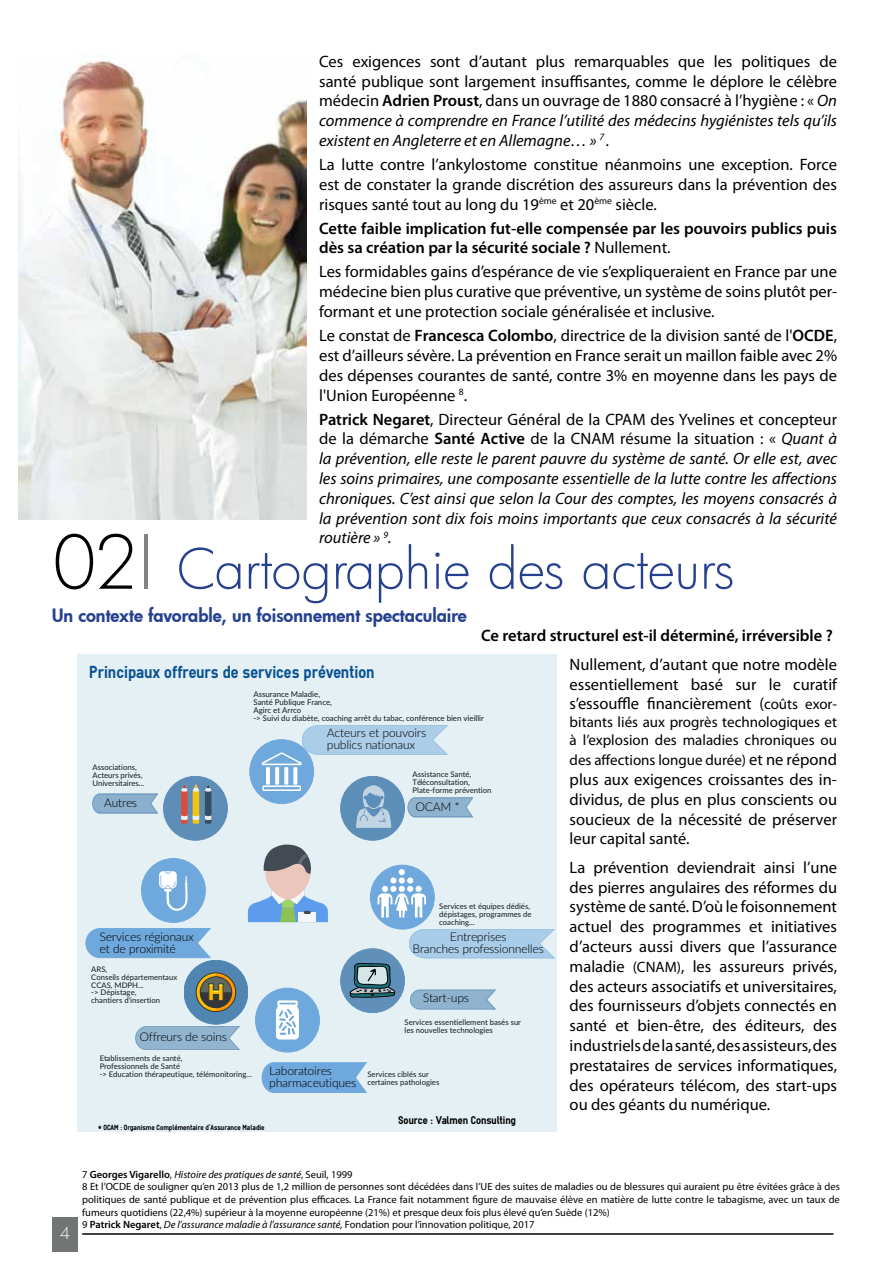
<style>
.page{position:relative;width:893px;height:1263px;background:#fff}
.page>*{position:absolute;margin:0;border:0;box-sizing:border-box;transform-origin:0 0}
.t1{font:300 54px "Futura";letter-spacing:-.005em;color:#25408f}
.t2{font:800 18px "Futura";color:#25408f}
.t3{font:700 16.95px "CABND Web";color:#0b5394}
.t4{font:16.5px/19.8px "Myriad Pro";color:#000;text-align:justify}
.t5{font:italic 16.5px/19.8px "Myriad Pro";color:#000;text-align:justify}
.t6{font:600 16.5px/19.8px "Myriad Pro";color:#000}
.t7{font:300 16.5px "Futura";color:#fff}
.t8{font:15px/18px "Myriad Pro";color:#000}
.t9{font:100 11.85px/11.9px "Lato";color:#000}
.t10{font:700 10.95px "CABND Web";color:#000}
.t11{font:10.5px/12.6px "Myriad Pro";color:#000}
.t12{font:500 7.8px/7.8px "Lato";color:#000}
.t13{font:500 7.65px/7.6px "Lato";color:#000}
.t14{font:700 7.2px "CABND Web";color:#000}
.s1{font-weight:600}
.s2{font-style:italic}
.s3{font-weight:400}
.s4{font-weight:600;font-style:normal}
.s5{font-style:normal}
.s6{font-size:72px;color:#000}
.s7{font-size:72px;color:#848484}
.s8{font-size:15px}
.s9{font-size:16.5px}
</style>
<div class="page">
<hr style="left:82px;top:1233px;width:751px;height:2px;background:#000">
<div style="left:52px;top:1217px;width:26px;height:34px;background:#717576"></div>
<div style="left:77px;top:654px;width:480px;height:478px;background:#e4f0f4"></div>
<div style="left:250px;top:739px;width:64px;height:65px;background:#6fa8dc;border:1px solid #6fa8dc;border-radius:50%"></div>
<div style="left:341px;top:776px;width:64px;height:64px;background:#5d8eb8;border:1px solid #0b5394;border-radius:50%"></div>
<div style="left:163px;top:776px;width:64px;height:64px;background:#5d8eb8;border:1px solid #0b5394;border-radius:50%"></div>
<div style="left:141px;top:858px;width:65px;height:65px;background:#6fa8dc;border:1px solid #6fa8dc;border-radius:50%"></div>
<div style="left:184px;top:960px;width:64px;height:64px;background:#5085b2;border:1px solid #0b5394;border-radius:50%"></div>
<div style="left:255px;top:988px;width:65px;height:64px;background:#6fa8dc;border:1px solid #6fa8dc;border-radius:50%"></div>
<div style="left:341px;top:949px;width:64px;height:64px;background:#6090b9;border:1px solid #0b5394;border-radius:50%"></div>
<div style="left:370px;top:865px;width:64px;height:64px;background:#6fa8dc;border:1px solid #6fa8dc;border-radius:50%"></div>
<svg style="left:409px;top:929px;width:145px;height:29px;background:#abcde8"></svg>
<svg style="left:410px;top:990px;width:85px;height:19px;background:#91b4cf"></svg>
<svg style="left:261px;top:1062px;width:106px;height:31px;background:#79aede"></svg>
<svg style="left:136px;top:1026px;width:104px;height:24px;background:#94b6d0"></svg>
<svg style="left:85px;top:928px;width:126px;height:30px;background:#78addd"></svg>
<svg style="left:93px;top:794px;width:65px;height:19px"></svg>
<svg style="left:276px;top:1000px;width:23px;height:39px"></svg>
<svg style="left:196px;top:973px;width:40px;height:39px"></svg>
<div style="left:196px;top:972px;width:40px;height:40px;border:1px solid #33363a;border-radius:50%"></div>
<svg style="left:200px;top:973px;width:36px;height:39px"></svg>
<svg style="left:349px;top:963px;width:46px;height:35px"></svg>
<svg style="left:378px;top:869px;width:48px;height:48px"></svg>
<svg style="left:159px;top:871px;width:29px;height:40px"></svg>
<svg style="left:205px;top:784px;width:6px;height:40px"></svg>
<svg style="left:181px;top:784px;width:18px;height:40px"></svg>
<div style="left:265px;top:851px;width:45px;height:48px;background:#eac6bb;border-radius:22px"></div>
<svg style="left:263px;top:844px;width:48px;height:31px"></svg>
<svg style="left:248px;top:888px;width:80px;height:34px"></svg>
<svg style="left:262px;top:725px;width:211px;height:103px"></svg>
<img style="left:18px;top:57px;width:288px;height:462px">
<p class="t4" style="left:319px;top:51px;width:519px">Ces exigences sont d’autant plus remarquables que les politiques de santé publique sont largement insuffisantes, comme le déplore le célèbre médecin <span class="s1">Adrien Proust</span>, dans un ouvrage de 1880 consacré à l’hygiène : « <span class="s2">On commence à comprendre en France l’utilité des médecins hygiénistes tels qu’ils existent en Angleterre et en Allemagne… »</span> <sup>7</sup> <span class="s2">.</span></p>
<p class="t4" style="left:319px;top:154px;width:519px">La lutte contre l’ankylostome constitue néanmoins une exception. Force est de constater la grande discrétion des assureurs dans la prévention des risques santé tout au long du 19<sup>ème</sup> et 20<sup>ème</sup> siècle.</p>
<p class="t6" style="left:319px;top:218px;width:519px">Cette faible implication fut-elle compensée par les pouvoirs publics puis dès sa création par la sécurité sociale ? <span class="s3">Nullement.</span></p>
<p class="t4" style="left:319px;top:262px;width:519px">Les formidables gains d’espérance de vie s’expliqueraient en France par une médecine bien plus curative que préventive, un système de soins plutôt per&shy;formant et une protection sociale généralisée et inclusive.</p>
<p class="t4" style="left:319px;top:325px;width:519px">Le constat de <span class="s1">Francesca Colombo</span>, directrice de la division santé de l'<span class="s1">OCDE</span>, est d’ailleurs sévère. La prévention en France serait un maillon faible avec 2% des dépenses courantes de santé, contre 3% en moyenne dans les pays de l'Union Européenne <sup>8</sup>.</p>
<p class="t5" style="left:319px;top:409px;width:519px"><span class="s4">Patrick Negaret</span><span class="s5">, Directeur Général de la CPAM des Yvelines et concepteur de la démarche</span> <span class="s4">Santé Active</span> <span class="s5">de la CNAM résume la situation : «</span> Quant à la prévention, elle reste le parent pauvre du système de santé. Or elle est, avec les soins primaires, une composante essentielle de la lutte contre les affections chroniques. C’est ainsi que selon la Cour des comptes, les moyens consacrés à la prévention sont dix fois moins importants que ceux consacrés à la sécurité routière » <sup>9</sup>.</p>
<h1 class="t1" style="left:52px;top:533px;width:684px"><span class="s6">02</span><span class="s7">I</span> Cartographie des acteurs</h1>
<p class="t2" style="left:52px;top:603px;width:417px">Un contexte favorable, un foisonnement spectaculaire</p>
<p class="t4" style="left:570px;top:654px;width:269px">Nullement, d’autant que notre modèle essentiellement basé sur le curatif s’essouffle financièrement (<span class="s8">coûts exor-</span></p>
<p class="t8" style="left:570px;top:713px;width:269px">bitants liés aux progrès technologiques et à l’explosion des maladies chroniques ou</p>
<p class="t8" style="left:570px;top:751px;width:269px">des affections longue durée) <span class="s9">et ne répond</span></p>
<p class="t4" style="left:570px;top:769px;width:269px">plus aux exigences croissantes des in&shy;dividus, de plus en plus conscients ou soucieux de la nécessité de préserver leur capital santé.</p>
<p class="t4" style="left:570px;top:857px;width:269px">La prévention deviendrait ainsi l’une des pierres angulaires des réformes du système de santé. D’où le foisonnement actuel des programmes et initiatives d’acteurs aussi divers que l’assurance maladie <span class="s8">(CNAM)</span>, les assureurs privés, des acteurs associatifs et universitaires, des fournisseurs d’objets connectés en santé et bien-être, des éditeurs, des industriels de la santé, des assisteurs, des prestataires de services informatiques, des opérateurs télécom, des start-ups ou des géants du numérique.</p>
<p class="t6" style="left:481px;top:626px;width:353px">Ce retard structurel est-il déterminé, irréversible ?</p>
<p class="t3" style="left:89px;top:662px;width:287px">Principaux offreurs de services prŽvention</p>
<p class="t12" style="left:253px;top:690px;width:232px">Assurance Maladie,<br>Santé Publique France,<br>Agirc et Arrco<br>-&gt; Suivi du diabète, coaching arrêt du tabac, conférence bien vieillir</p>
<p class="t9" style="left:327px;top:726px;width:101px">Acteurs et pouvoirs publics nationaux</p>
<p class="t13" style="left:93px;top:763px;width:53px">Associations,<br>Acteurs privés,<br>Universitaires...</p>
<p class="t13" style="left:413px;top:770px;width:80px">Assistance Santé,<br>Téléconsultation,<br>Plate-forme prévention</p>
<p class="t9" style="left:104px;top:796px;width:34px">Autres</p>
<p class="t9" style="left:415px;top:800px;width:46px">OCAM *</p>
<p class="t13" style="left:439px;top:902px;width:94px">Services et équipes dédiés, dépistages, programmes de coaching…</p>
<p class="t9" style="left:100px;top:930px;width:96px">Services régionaux et de proximité</p>
<p class="t9" style="left:413px;top:930px;width:133px;text-align:center">Entreprises<br>Branches professionnelles</p>
<p class="t13" style="left:91px;top:965px;width:88px">ARS,<br>Conseils départementaux<br>CCAS, MDPH...<br>-&gt; Dépistage,<br>chantiers d'insertion</p>
<p class="t9" style="left:423px;top:991px;width:48px">Start-ups</p>
<p class="t13" style="left:405px;top:1018px;width:118px">Services essentiellement basés sur les nouvelles technologies</p>
<p class="t9" style="left:140px;top:1030px;width:89px">Offreurs de soins</p>
<p class="t13" style="left:100px;top:1054px;width:154px">Etablissements de santé,<br>Professionnels de Santé<br>-&gt; Education thérapeutique, télémonitoring...</p>
<p class="t9" style="left:269px;top:1064px;width:88px">Laboratoires pharmaceutiques</p>
<p class="t13" style="left:367px;top:1070px;width:73px">Services ciblés sur certaines pathologies</p>
<p class="t14" style="left:98px;top:1123px;width:168px">* OCAM : Organisme ComplŽmentaire d'Assurance Maladie</p>
<p class="t10" style="left:398px;top:1113px;width:119px">Source : Valmen Consulting</p>
<p class="t7" style="left:60px;top:1222px;width:12px">4</p>
<p class="t11" style="left:82px;top:1168px;width:759px">7 <span class="s1">Georges Vigarello</span>, <span class="s2">Histoire des pratiques de santé</span>, Seuil, 1999<br>8 Et l’OCDE de souligner qu’en 2013 plus de 1,2 million de personnes sont décédées dans l’UE des suites de maladies ou de blessures qui auraient pu être évitées grâce à des politiques de santé publique et de prévention plus efficaces. La France fait notamment figure de mauvaise élève en matière de lutte contre le tabagisme, avec un taux de fumeurs quotidiens (22,4%) supérieur à la moyenne européenne (21%) et presque deux fois plus élevé qu’en Suède (12%)<br>9 <span class="s1">Patrick Negaret</span>, <span class="s2">De l’assurance maladie à l’assurance santé,</span> Fondation pour l’innovation politique, 2017</p>
</div>
